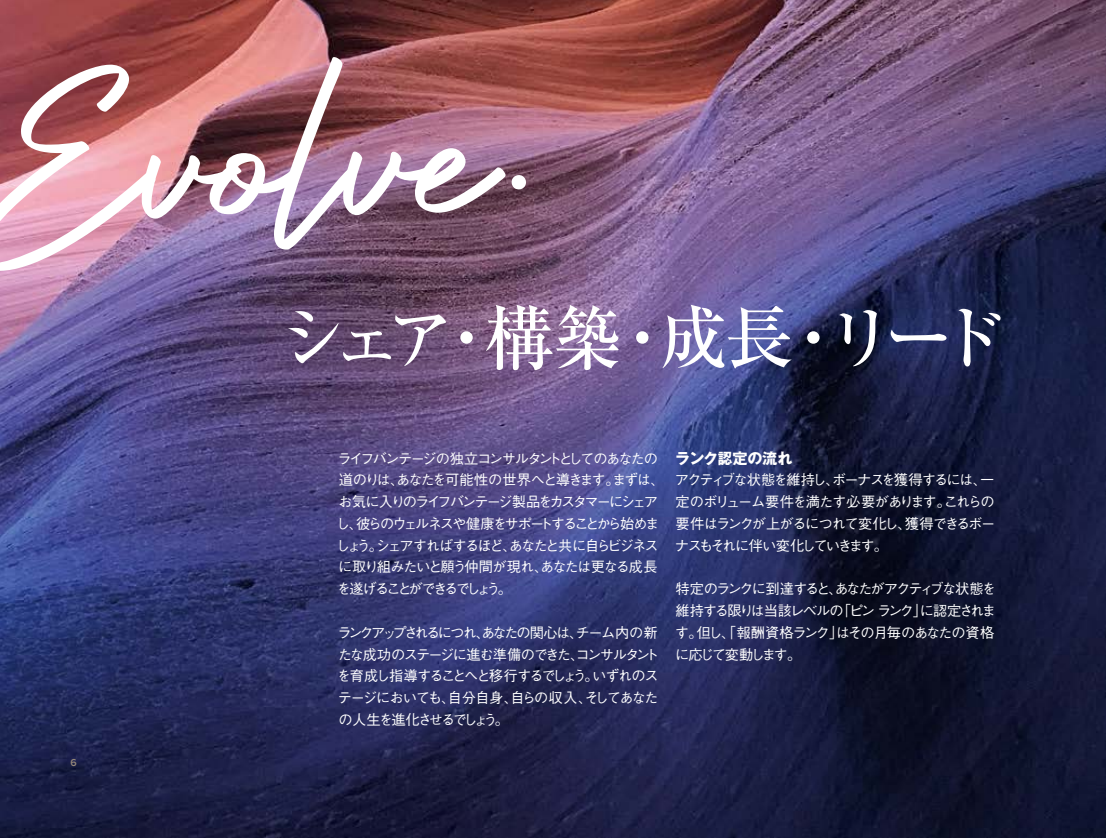
<style>
.page{position:relative;width:1106px;height:838px;background:#fff}
.page>*{position:absolute;margin:0;border:0;box-sizing:border-box;transform-origin:0 0}
.t1{font:288.45px "Authentic Signature";color:#fff}
.t2{font:500 70.5px "Ryumin Pr 6";letter-spacing:-.19em;color:#fff}
.t3{font:700 15px "Gothic MB101 Pr 6";color:#fff}
.t4{font:500 14.25px/21.8px "Gothic BBB Pr 6";letter-spacing:-.13em;color:#fff;text-align:justify}
.t5{font:600 10.5px "Proxima Nova";color:#958879}
</style>
<div class="page">
<img style="left:0;top:0;width:1106px;height:838px">
<h1 class="t1" style="left:-31px;top:2px;width:565px;rotate:-1deg">Evolve.</h1>
<h2 class="t2" style="left:276px;top:282px;width:732px">シェア・構築・成長・リード</h2>
<p class="t5" style="left:70px;top:754px;width:8px">6</p>
<p class="t4" style="left:336px;top:446px;width:330px;text-align:left">ライフバンテージの独立コンサルタントとしてのあなたの道のりは、あなたを可能性の世界へと導きます。まずは、お気に入りのライフバンテージ製品をカスタマーにシェアし、彼らのウェルネスや健康をサポートすることから始めましょう。シェアすればするほど、あなたと共に自らビジネスに取り組みたいと願う仲間が現れ、あなたは更なる成長を遂げることができるでしょう。</p>
<p class="t4" style="left:337px;top:620px;width:324px">ランクアップされるにつれ、あなたの関心は、チーム内の新たな成功のステージに進む準備のできた、コンサルタントを育成し指導することへと移行するでしょう。いずれのステージにおいても、自分自身、自らの収入、そしてあなたの人生を進化させるでしょう。</p>
<p class="t3" style="left:675px;top:445px;width:119px">ランク認定の流れ</p>
<p class="t4" style="left:675px;top:468px;width:322px">アクティブな状態を維持し、ボーナスを獲得するには、一定のボリューム要件を満たす必要があります。これらの要件はランクが上がるにつれて変化し、獲得できるボーナスもそれに伴い変化していきます。</p>
<p class="t4" style="left:674px;top:577px;width:323px">特定のランクに到達すると、あなたがアクティブな状態を維持する限りは当該レベルの「ピン ランク」に認定されます。但し、「報酬資格ランク」はその月毎のあなたの資格に応じて変動します。</p>
</div>
